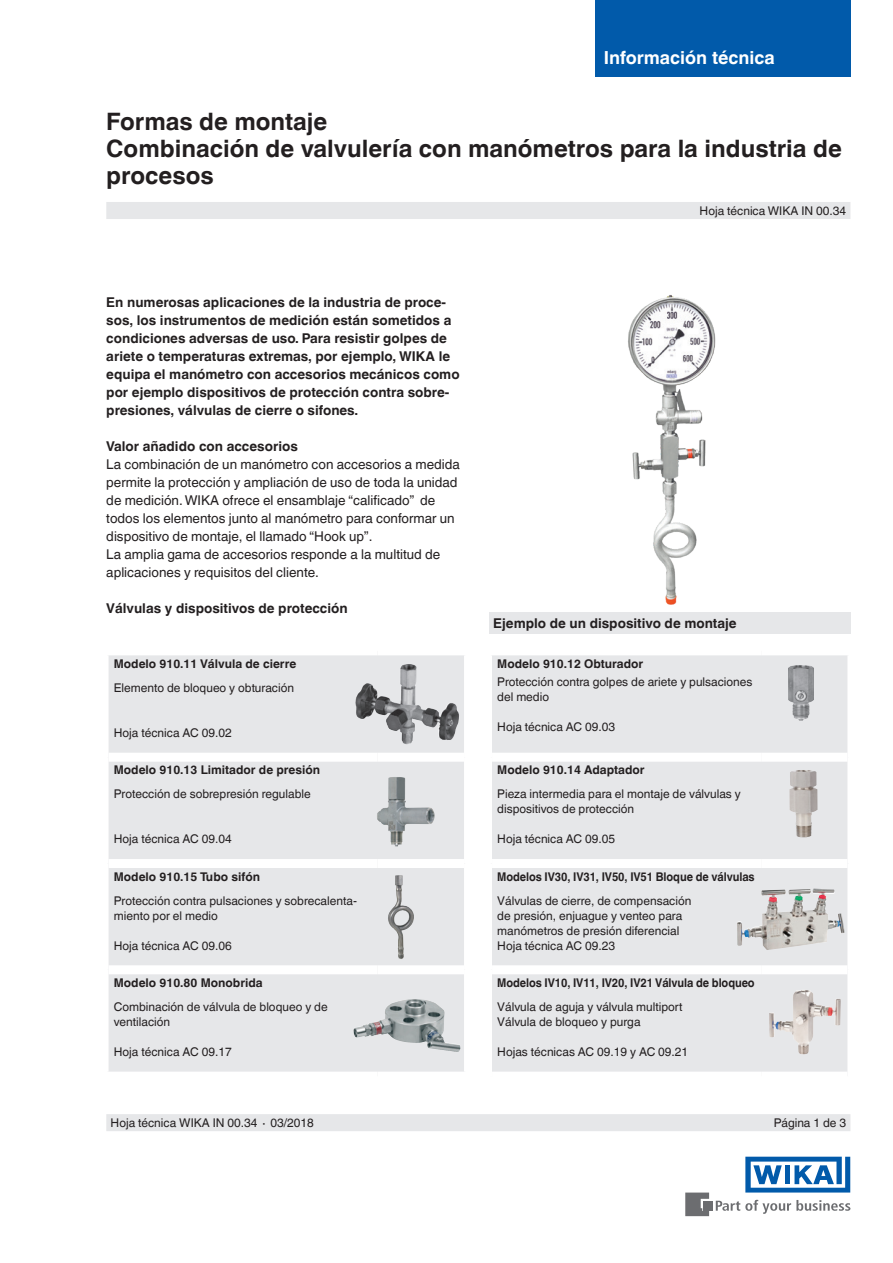
<style>
.page{position:relative;width:893px;height:1263px;background:#fff}
.page>*{position:absolute;margin:0;border:0;box-sizing:border-box;transform-origin:0 0}
.t1{font:700 24px/27px "Helvetica World";color:#231f20}
.t2{font:700 18px "Helvetica World";color:#fff}
.t3{font:700 13.5px/18px "Helvetica World";color:#231f20}
.t4{font:13.5px/18px "Helvetica World";color:#231f20}
.t5{font:12px/15px "Helvetica World";color:#231f20}
.t6{font:700 12px "Helvetica World";color:#231f20}
.t7{font:700 12px "Helvetica World";color:#231f20;scale:.92 1}
</style>
<div class="page">
<svg style="left:716px;top:1200px;width:134px;height:14px"></svg>
<div style="left:703px;top:1201px;width:9px;height:9px;background:#6c6d70"></div>
<svg style="left:685px;top:1192px;width:24px;height:24px"></svg>
<svg style="left:745px;top:1157px;width:105px;height:35px"></svg>
<div style="left:106px;top:202px;width:744px;height:17px;background:#e6e7e9"></div>
<div style="left:106px;top:1114px;width:744px;height:17px;background:#e6e7e9"></div>
<div style="left:595px;top:0;width:255px;height:77px;background:#015aaa"></div>
<img style="left:628px;top:295px;width:88px;height:310px">
<div style="left:489px;top:612px;width:362px;height:22px;background:#e6e7e9"></div>
<div style="left:109px;top:655px;width:355px;height:416px;background:#e6e7e9"></div>
<div style="left:109px;top:753px;width:269px;height:9px;background:#fff"></div>
<div style="left:378px;top:753px;width:86px;height:9px;background:#fff"></div>
<div style="left:109px;top:859px;width:269px;height:9px;background:#fff"></div>
<div style="left:378px;top:859px;width:86px;height:9px;background:#fff"></div>
<div style="left:109px;top:965px;width:269px;height:9px;background:#fff"></div>
<div style="left:378px;top:965px;width:86px;height:9px;background:#fff"></div>
<img style="left:355px;top:664px;width:57px;height:81px">
<img style="left:377px;top:777px;width:57px;height:69px">
<img style="left:387px;top:875px;width:28px;height:84px">
<img style="left:353px;top:998px;width:58px;height:39px">
<div style="left:492px;top:655px;width:355px;height:98px;background:#e6e7e9"></div>
<div style="left:492px;top:762px;width:355px;height:309px;background:#e6e7e9"></div>
<div style="left:492px;top:859px;width:269px;height:9px;background:#fff"></div>
<div style="left:761px;top:859px;width:86px;height:9px;background:#fff"></div>
<div style="left:492px;top:965px;width:269px;height:9px;background:#fff"></div>
<div style="left:761px;top:965px;width:86px;height:9px;background:#fff"></div>
<img style="left:788px;top:665px;width:26px;height:56px">
<img style="left:789px;top:770px;width:28px;height:67px">
<img style="left:787px;top:990px;width:18px;height:31px">
<img style="left:737px;top:889px;width:108px;height:61px">
<h2 class="t2" style="left:604px;top:47px;width:172px">Información técnica</h2>
<h2 class="t2" style="left:608px;top:47px;width:186px">temperatura eléctrica</h2>
<h1 class="t1" style="left:106px;top:108px;width:737px">Formas de montaje<br>Combinación de valvulería con manómetros para la industria de procesos</h1>
<p class="t3" style="left:106px;top:294px;width:355px">En numerosas aplicaciones de la industria de proce&shy;sos, los instrumentos de medición están sometidos a condiciones adversas de uso. Para resistir golpes de ariete o temperaturas extremas, por ejemplo, WIKA le equipa el manómetro con accesorios mecánicos como por ejemplo dispositivos de protección contra sobre&shy;presiones, válvulas de cierre o sifones.</p>
<p class="t3" style="left:106px;top:438px;width:193px">Valor añadido con accesorios</p>
<p class="t4" style="left:106px;top:456px;width:355px">La combinación de un manómetro con accesorios a medida permite la protección y ampliación de uso de toda la unidad de medición. WIKA ofrece el ensamblaje “calificado” de todos los elementos junto al manómetro para conformar un dispositivo de montaje, el llamado “Hook up”.<br>La amplia gama de accesorios responde a la multitud de aplicaciones y requisitos del cliente.</p>
<p class="t3" style="left:106px;top:600px;width:243px">Válvulas y dispositivos de protección</p>
<p class="t6" style="left:114px;top:657px;width:184px">Modelo 910.11 Válvula de cierre</p>
<p class="t5" style="left:114px;top:680px;width:182px">Elemento de bloqueo y obturación</p>
<p class="t5" style="left:114px;top:725px;width:119px">Hoja técnica AC 09.02</p>
<p class="t6" style="left:114px;top:763px;width:208px">Modelo 910.13 Limitador de presión</p>
<p class="t5" style="left:114px;top:787px;width:198px">Protección de sobrepresión regulable</p>
<p class="t5" style="left:114px;top:832px;width:119px">Hoja técnica AC 09.04</p>
<p class="t6" style="left:114px;top:869px;width:148px">Modelo 910.15 Tubo sifón</p>
<p class="t5" style="left:114px;top:893px;width:245px">Protección contra pulsaciones y sobrecalenta&shy;miento por el medio</p>
<p class="t5" style="left:114px;top:938px;width:119px">Hoja técnica AC 09.06</p>
<p class="t6" style="left:114px;top:976px;width:150px">Modelo 910.80 Monobrida</p>
<p class="t5" style="left:114px;top:999px;width:215px">Combinación de válvula de bloqueo y de ventilación</p>
<p class="t5" style="left:114px;top:1044px;width:119px">Hoja técnica AC 09.17</p>
<p class="t5" style="left:111px;top:1115px;width:205px">Hoja técnica WIKA IN 00.34 ∙ 03/2018</p>
<p class="t5" style="left:700px;top:203px;width:148px">Hoja técnica WIKA IN 00.34</p>
<p class="t3" style="left:493px;top:614px;width:245px">Ejemplo de un dispositivo de montaje</p>
<p class="t6" style="left:497px;top:657px;width:148px">Modelo 910.12 Obturador</p>
<p class="t5" style="left:497px;top:674px;width:257px">Protección contra golpes de ariete y pulsaciones del medio</p>
<p class="t5" style="left:497px;top:719px;width:119px">Hoja técnica AC 09.03</p>
<p class="t6" style="left:497px;top:763px;width:149px">Modelo 910.14 Adaptador</p>
<p class="t5" style="left:497px;top:787px;width:245px">Pieza intermedia para el montaje de válvulas y dispositivos de protección</p>
<p class="t5" style="left:497px;top:832px;width:119px">Hoja técnica AC 09.05</p>
<p class="t7" style="left:497px;top:869px;width:281px">Modelos IV30, IV31, IV50, IV51 Bloque de válvulas</p>
<p class="t5" style="left:497px;top:893px;width:196px">Válvulas de cierre, de compensación de presión, enjuague y venteo para manómetros de presión diferencial<br>Hoja técnica AC 09.23</p>
<p class="t7" style="left:497px;top:976px;width:281px">Modelos IV10, IV11, IV20, IV21 Válvula de bloqueo</p>
<p class="t5" style="left:497px;top:999px;width:187px">Válvula de aguja y válvula multiport<br>Válvula de bloqueo y purga</p>
<p class="t5" style="left:497px;top:1044px;width:193px">Hojas técnicas AC 09.19 y AC 09.21</p>
<p class="t5" style="left:774px;top:1115px;width:74px">Página 1 de 3</p>
</div>
